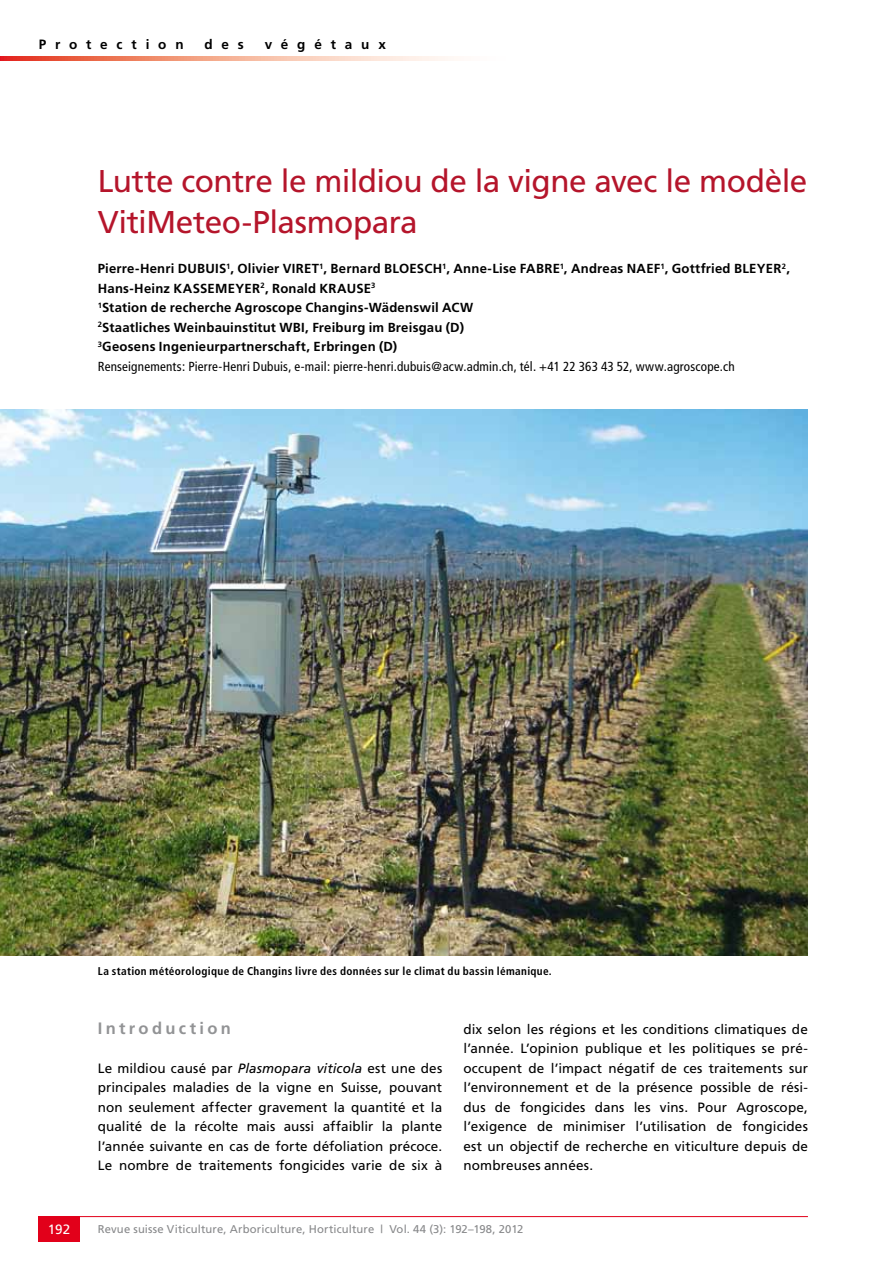
<style>
.page{position:relative;width:893px;height:1263px;background:#fff}
.page>*{position:absolute;margin:0;border:0;box-sizing:border-box;transform-origin:0 0}
.t1{font:31.5px/40.5px "Frutiger";letter-spacing:-.015em;color:#b5152b}
.t2{font:700 16.5px "Frutiger";letter-spacing:.2em;color:#929395}
.t3{font:13.5px/19.5px "Frutiger";letter-spacing:.01em;color:#000;text-align:justify}
.t4{font:700 13.5px "Frutiger";letter-spacing:.655em;color:#000}
.t5{font:13.5px "Frutiger";color:#fff}
.t6{font:700 13.2px/19.5px "Frutiger";letter-spacing:.015em;color:#000}
.t7{font:700 condensed 11.25px "Frutiger";letter-spacing:.03em;color:#000}
.t8{font:11.25px "Frutiger";letter-spacing:.015em;color:#87888a}
.s1{font-weight:400;font-stretch:condensed}
.s2{font-style:italic}
</style>
<div class="page">
<hr style="left:38px;top:1216px;width:770px;height:1px;background:#e2001a">
<div style="left:38px;top:1216px;width:42px;height:26px;background:#e2001a"></div>
<img style="left:0;top:410px;width:808px;height:546px">
<svg style="left:0;top:56px;width:451px;height:5px"></svg>
<p class="t4" style="left:39px;top:36px;width:146px">Protection</p>
<p class="t4" style="left:204px;top:36px;width:41px">des</p>
<p class="t4" style="left:265px;top:36px;width:123px">végétaux</p>
<h1 class="t1" style="left:98px;top:161px;width:711px">Lutte contre le mildiou de la vigne avec le modèle<br>VitiMeteo-Plasmopara</h1>
<p class="t6" style="left:98px;top:259px;width:694px">Pierre-Henri DUBUIS<sup>1</sup>, Olivier VIRET<sup>1</sup>, Bernard BLOESCH<sup>1</sup>, Anne-Lise FABRE<sup>1</sup>, Andreas NAEF<sup>1</sup>, Gottfried BLEYER<sup>2</sup>, Hans-Heinz KASSEMEYER<sup>2</sup>, Ronald KRAUSE<sup>3<br>1</sup>Station de recherche Agroscope Changins-Wädenswil ACW<br><sup>2</sup>Staatliches Weinbauinstitut WBI, Freiburg im Breisgau (D)<br><sup>3</sup>Geosens Ingenieurpartnerschaft, Erbringen (D)<br><span class="s1">Renseignements: Pierre-Henri Dubuis, e-mail: pierre-henri.dubuis@acw.admin.ch, tél. +41 22 363 43 52, www.agroscope.ch</span></p>
<p class="t7" style="left:98px;top:964px;width:456px">La station météorologique de Changins livre des données sur le climat du bassin lémanique.</p>
<p class="t2" style="left:98px;top:1018px;width:135px">Introduction</p>
<p class="t3" style="left:98px;top:1058px;width:346px">Le mildiou causé par <span class="s2">Plasmopara viticola</span> est une des principales maladies de la vigne en Suisse, pouvant non seulement affecter gravement la quantité et la qualité de la récolte mais aussi affaiblir la plante l’année suivante en cas de forte défoliation précoce.<br>Le nombre de traitements fongicides varie de six à</p>
<p class="t3" style="left:463px;top:1019px;width:346px">dix selon les régions et les conditions climatiques de l’année. L’opinion publique et les politiques se pré&shy;occupent de l’impact négatif de ces traitements sur l’environnement et de la présence possible de rési&shy;dus de fongicides dans les vins. Pour Agroscope, l’exigence de minimiser l’utilisation de fongicides est un objectif de recherche en viticulture depuis de nombreuses années.</p>
<p class="t5" style="left:48px;top:1221px;width:24px">192</p>
<p class="t8" style="left:98px;top:1223px;width:427px">Revue suisse Viticulture, Arboriculture, Horticulture | Vol. 44 (3): 192–198, 2012</p>
</div>
